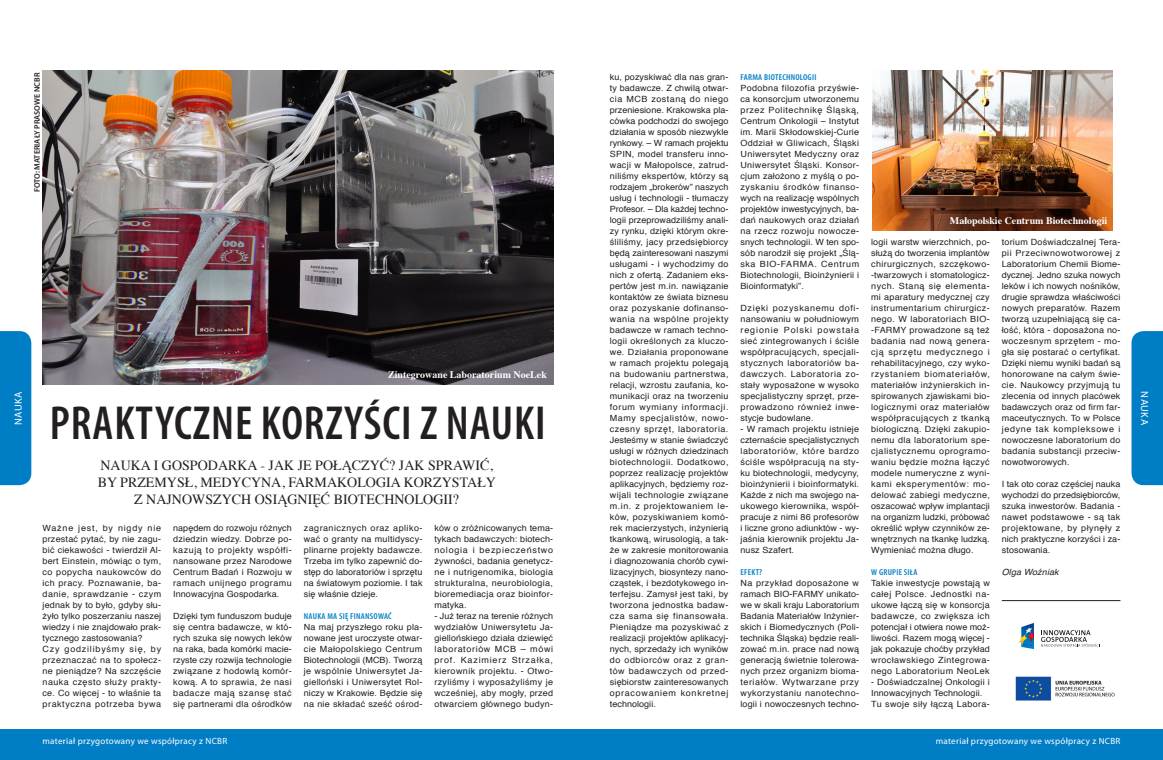
<style>
.page{position:relative;width:1163px;height:760px;background:#fff}
.page>*{position:absolute;margin:0;border:0;box-sizing:border-box;transform-origin:0 0}
.t1{font:600 condensed 48px "Myriad Pro";letter-spacing:.02em;color:#231f20}
.t2{font:14px/16.8px "Times";color:#231f20;text-align:center}
.lead_14{font:10.4px "Myriad Pro";letter-spacing:.05em;color:#fff}
.t3{font:700 10px "Times";color:#fff}
.t4{font:9px "Myriad Pro";letter-spacing:.03em;color:#fff}
.Paragraph_Style_1{font:8.6px/11px "Helvetica";letter-spacing:.025em;color:#231f20;text-align:justify;scale:1.05 1}
.Paragraph_Style_2{font:600 condensed 8.6px "Myriad Pro";letter-spacing:.03em;color:#007ec5;scale:1.05 1}
.Paragraph_Style_1-2{font:600 condensed 8.6px "Myriad Pro";letter-spacing:.03em;color:#007ec5;scale:1.05 1}
.Paragraph_Style_1-3{font:italic 8.6px "Helvetica";letter-spacing:.01em;color:#231f20;scale:1.05 1}
.t5{font:600 8px "Myriad Pro";color:#231f20}
</style>
<div class="page">
<img style="left:43px;top:71px;width:510px;height:313px">
<div style="left:567px;top:729px;width:595px;height:31px;background:#007ec5"></div>
<div style="left:0;top:729px;width:581px;height:31px;background:#007ec5"></div>
<div style="left:1131px;top:331px;width:31px;height:154px;background:#007ec5"></div>
<div style="left:0;top:331px;width:31px;height:154px;background:#007ec5"></div>
<svg style="left:1041px;top:630px;width:58px;height:17px"></svg>
<svg style="left:1018px;top:623px;width:15px;height:26px"></svg>
<img style="left:1015px;top:676px;width:100px;height:25px">
<img style="left:872px;top:71px;width:240px;height:160px">
<hr style="left:1001px;top:600px;width:119px;height:1px;background:#231f20">
<p class="lead_14" style="left:12px;top:425px;width:35px;rotate:-90deg">NAUKA</p>
<p class="t5" style="left:32px;top:192px;width:121px;rotate:-90deg">FOTO: MATERIAŁY PRASOWE NCBR</p>
<p class="t3" style="left:388px;top:364px;width:160px">Zintegrowane Laboratorium NoeLek</p>
<p class="t1" style="left:50px;top:393px;width:497px">PRAKTYCZNE KORZYŚCI Z NAUKI</p>
<p class="t2" style="left:98px;top:455px;width:399px">NAUKA I GOSPODARKA - JAK JE POŁĄCZYĆ? JAK SPRAWIĆ,<br>BY PRZEMYSŁ, MEDYCYNA, FARMAKOLOGIA KORZYSTAŁY<br>Z NAJNOWSZYCH OSIĄGNIĘĆ BIOTECHNOLOGII?</p>
<p class="Paragraph_Style_1" style="left:43px;top:523px;width:114px">Ważne jest, by nigdy nie przestać pytać, by nie zagu&shy;bić ciekawości - twierdził Al&shy;bert Einstein, mówiąc o tym, co popycha naukowców do ich pracy. Poznawanie, ba&shy;danie, sprawdzanie - czym jednak by to było, gdyby słu&shy;żyło tylko poszerzaniu naszej wiedzy i nie znajdowało prak&shy;tycznego zastosowania?</p>
<p class="Paragraph_Style_1" style="left:43px;top:644px;width:114px">Czy godzilibyśmy się, by przeznaczać na to społecz&shy;ne pieniądze? Na szczęście nauka często służy prakty&shy;ce. Co więcej - to właśnie ta praktyczna potrzeba bywa</p>
<p class="Paragraph_Style_1" style="left:173px;top:523px;width:114px">napędem do rozwoju różnych dziedzin wiedzy. Dobrze po&shy;kazują to projekty współfi&shy;nansowane przez Narodowe Centrum Badań i Rozwoju w ramach unijnego programu Innowacyjna Gospodarka.</p>
<p class="Paragraph_Style_1" style="left:173px;top:611px;width:114px">Dzięki tym funduszom buduje się centra badawcze, w któ&shy;rych szuka się nowych leków na raka, bada komórki macie&shy;rzyste czy rozwija technologie związane z hodowlą komór&shy;kową. A to sprawia, że nasi badacze mają szansę stać się partnerami dla ośrodków</p>
<p class="Paragraph_Style_1" style="left:304px;top:523px;width:114px">zagranicznych oraz apliko&shy;wać o granty na multidyscy&shy;plinarne projekty badawcze.<br>Trzeba im tylko zapewnić do&shy;stęp do laboratoriów i sprzętu na światowym poziomie. I tak się właśnie dzieje.</p>
<p class="Paragraph_Style_1-2" style="left:304px;top:611px;width:85px">NAUKA MA SIĘ FINANSOWAĆ</p>
<p class="Paragraph_Style_1" style="left:304px;top:622px;width:114px">Na maj przyszłego roku pla&shy;nowane jest uroczyste otwar&shy;cie Małopolskiego Centrum Biotechnologii (MCB). Tworzą je wspólnie Uniwersytet Ja&shy;gielloński i Uniwersytet Rol&shy;niczy w Krakowie. Będzie się na nie składać sześć ośrod-</p>
<p class="Paragraph_Style_1" style="left:434px;top:523px;width:114px">ków o zróżnicowanych tema&shy;tykach badawczych: biotech&shy;nologia i bezpieczeństwo żywności, badania genetycz&shy;ne i nutrigenomika, biologia strukturalna, neurobiologia, bioremediacja oraz bioinfor&shy;matyka.</p>
<p class="Paragraph_Style_1" style="left:434px;top:611px;width:114px">- Już teraz na terenie różnych wydziałów Uniwersytetu Ja&shy;giellońskiego działa dziewięć laboratoriów MCB – mówi prof. Kazimierz Strzałka, kierownik projektu. - Otwo&shy;rzyliśmy i wyposażyliśmy je wcześniej, aby mogły, przed otwarciem głównego budyn-</p>
<p class="Paragraph_Style_1" style="left:609px;top:72px;width:114px">ku, pozyskiwać dla nas gran&shy;ty badawcze. Z chwilą otwar&shy;cia MCB zostaną do niego przeniesione. Krakowska pla&shy;cówka podchodzi do swojego działania w sposób niezwykle rynkowy. – W ramach projektu SPIN, model transferu inno&shy;wacji w Małopolsce, zatrud&shy;niliśmy ekspertów, którzy są rodzajem „brokerów” naszych usług i technologii - tłumaczy Profesor. – Dla każdej techno&shy;logii przeprowadziliśmy anali&shy;zy rynku, dzięki którym okre&shy;śliliśmy, jacy przedsiębiorcy będą zainteresowani naszymi usługami - i wychodzimy do nich z ofertą. Zadaniem eks&shy;pertów jest m.in. nawiązanie kontaktów ze świata biznesu oraz pozyskanie dofinanso&shy;wania na wspólne projekty badawcze w ramach techno&shy;logii określonych za kluczo&shy;we. Działania proponowane w ramach projektu polegają na budowaniu partnerstwa, relacji, wzrostu zaufania, ko&shy;munikacji oraz na tworzeniu forum wymiany informacji.<br>Mamy specjalistów, nowo&shy;czesny sprzęt, laboratoria.<br>Jesteśmy w stanie świadczyć usługi w różnych dziedzinach biotechnologii. Dodatkowo, poprzez realizację projektów aplikacyjnych, będziemy roz&shy;wijali technologie związane m.in. z projektowaniem le&shy;ków, pozyskiwaniem komó&shy;rek macierzystych, inżynierią tkankową, wirusologią, a tak&shy;że w zakresie monitorowania i diagnozowania chorób cywi&shy;lizacyjnych, biosyntezy nano&shy;cząstek, i bezdotykowego in&shy;terfejsu. Zamysł jest taki, by tworzona jednostka badaw&shy;cza sama się finansowała.<br>Pieniądze ma pozyskiwać z realizacji projektów aplikacyj&shy;nych, sprzedaży ich wyników do odbiorców oraz z gran&shy;tów badawczych od przed&shy;siębiorstw zainteresowanych opracowaniem konkretnej technologii.</p>
<p class="Paragraph_Style_2" style="left:740px;top:72px;width:74px">FARMA BIOTECHNOLOGII</p>
<p class="Paragraph_Style_1" style="left:740px;top:83px;width:114px">Podobna filozofia przyświe&shy;ca konsorcjum utworzonemu przez Politechnikę Śląską, Centrum Onkologii – Instytut im. Marii Skłodowskiej-Curie Oddział w Gliwicach, Śląski Uniwersytet Medyczny oraz Uniwersytet Śląski. Konsor&shy;cjum założono z myślą o po&shy;zyskaniu środków finanso&shy;wych na realizację wspólnych projektów inwestycyjnych, ba&shy;dań naukowych oraz działań na rzecz rozwoju nowocze&shy;snych technologii. W ten spo&shy;sób narodził się projekt „Ślą&shy;ska BIO-FARMA. Centrum Biotechnologii, Bioinżynierii i Bioinformatyki”.</p>
<p class="Paragraph_Style_1" style="left:740px;top:303px;width:114px">Dzięki pozyskanemu dofi&shy;nansowaniu w południowym regionie Polski powstała sieć zintegrowanych i ściśle współpracujących, specjali&shy;stycznych laboratoriów ba&shy;dawczych. Laboratoria zo&shy;stały wyposażone w wysoko specjalistyczny sprzęt, prze&shy;prowadzono również inwe&shy;stycje budowlane.</p>
<p class="Paragraph_Style_1" style="left:740px;top:424px;width:114px">- W ramach projektu istnieje czternaście specjalistycznych laboratoriów, które bardzo ściśle współpracują na sty&shy;ku biotechnologii, medycyny, bioinżynierii i bioinformatyki.<br>Każde z nich ma swojego na&shy;ukowego kierownika, współ&shy;pracuje z nimi 86 profesorów i liczne grono adiunktów - wy&shy;jaśnia kierownik projektu Ja&shy;nusz Szafert.</p>
<p class="Paragraph_Style_2" style="left:740px;top:567px;width:22px">EFEKT?</p>
<p class="Paragraph_Style_1" style="left:740px;top:578px;width:114px">Na przykład doposażone w ramach BIO-FARMY unikato&shy;we w skali kraju Laboratorium Badania Materiałów Inżynier&shy;skich i Biomedycznych (Poli&shy;technika Śląska) będzie reali&shy;zować m.in. prace nad nową generacją świetnie tolerowa&shy;nych przez organizm bioma&shy;teriałów. Wytwarzane przy wykorzystaniu nanotechno&shy;logii i nowoczesnych techno-</p>
<p class="t3" style="left:949px;top:211px;width:159px">Małopolskie Centrum Biotechnologii</p>
<p class="Paragraph_Style_1" style="left:871px;top:237px;width:114px">logii warstw wierzchnich, po&shy;służą do tworzenia implantów chirurgicznych, szczękowo--twarzowych i stomatologicz&shy;nych. Staną się elementa&shy;mi aparatury medycznej czy instrumentarium chirurgicz&shy;nego. W laboratoriach BIO--FARMY prowadzone są też badania nad nową genera&shy;cją sprzętu medycznego i rehabilitacyjnego, czy wyko&shy;rzystaniem biomateriałów, materiałów inżynierskich in&shy;spirowanych zjawiskami bio&shy;logicznymi oraz materiałów współpracujących z tkanką biologiczną. Dzięki zakupio&shy;nemu dla laboratorium spe&shy;cjalistycznemu oprogramo&shy;waniu będzie można łączyć modele numeryczne z wyni&shy;kami eksperymentów: mo&shy;delować zabiegi medyczne, oszacować wpływ implantacji na organizm ludzki, próbować określić wpływ czynników ze&shy;wnętrznych na tkankę ludzką.<br>Wymieniać można długo.</p>
<p class="Paragraph_Style_2" style="left:871px;top:567px;width:46px">W GRUPIE SIŁA</p>
<p class="Paragraph_Style_1" style="left:871px;top:578px;width:114px">Takie inwestycje powstają w całej Polsce. Jednostki na&shy;ukowe łączą się w konsorcja badawcze, co zwiększa ich potencjał i otwiera nowe moż&shy;liwości. Razem mogą więcej - jak pokazuje choćby przykład wrocławskiego Zintegrowa&shy;nego Laboratorium NeoLek</p>
<p class="Paragraph_Style_1" style="left:871px;top:677px;width:114px">- Doświadczalnej Onkologii i<br>Innowacyjnych Technologii.</p>
<p class="Paragraph_Style_1" style="left:871px;top:699px;width:114px">Tu swoje siły łączą Labora-</p>
<p class="Paragraph_Style_1" style="left:1001px;top:237px;width:114px">torium Doświadczalnej Tera&shy;pii Przeciwnowotworowej z Laboratorium Chemii Biome&shy;dycznej. Jedno szuka nowych leków i ich nowych nośników, drugie sprawdza właściwości nowych preparatów. Razem tworzą uzupełniającą się ca&shy;łość, która - doposażona no&shy;woczesnym sprzętem - mo&shy;gła się postarać o certyfikat.<br>Dzięki niemu wyniki badań są honorowane na całym świe&shy;cie. Naukowcy przyjmują tu zlecenia od innych placówek badawczych oraz od firm far&shy;maceutycznych. To w Polsce jedyne tak kompleksowe i nowoczesne laboratorium do badania substancji przeciw&shy;nowotworowych.</p>
<p class="Paragraph_Style_1" style="left:1001px;top:479px;width:114px">I tak oto coraz częściej nauka wychodzi do przedsiębiorców, szuka inwestorów. Badania - nawet podstawowe - są tak projektowane, by płynęły z nich praktyczne korzyści i za&shy;stosowania.</p>
<p class="Paragraph_Style_1-3" style="left:1001px;top:565px;width:56px">Olga Woźniak</p>
<p class="t4" style="left:43px;top:735px;width:186px">materiał przygotowany we współpracy z NCBR</p>
<p class="t4" style="left:935px;top:735px;width:186px">materiał przygotowany we współpracy z NCBR</p>
<p class="lead_14" style="left:1150px;top:391px;width:35px;rotate:90deg">NAUKA</p>
</div>
